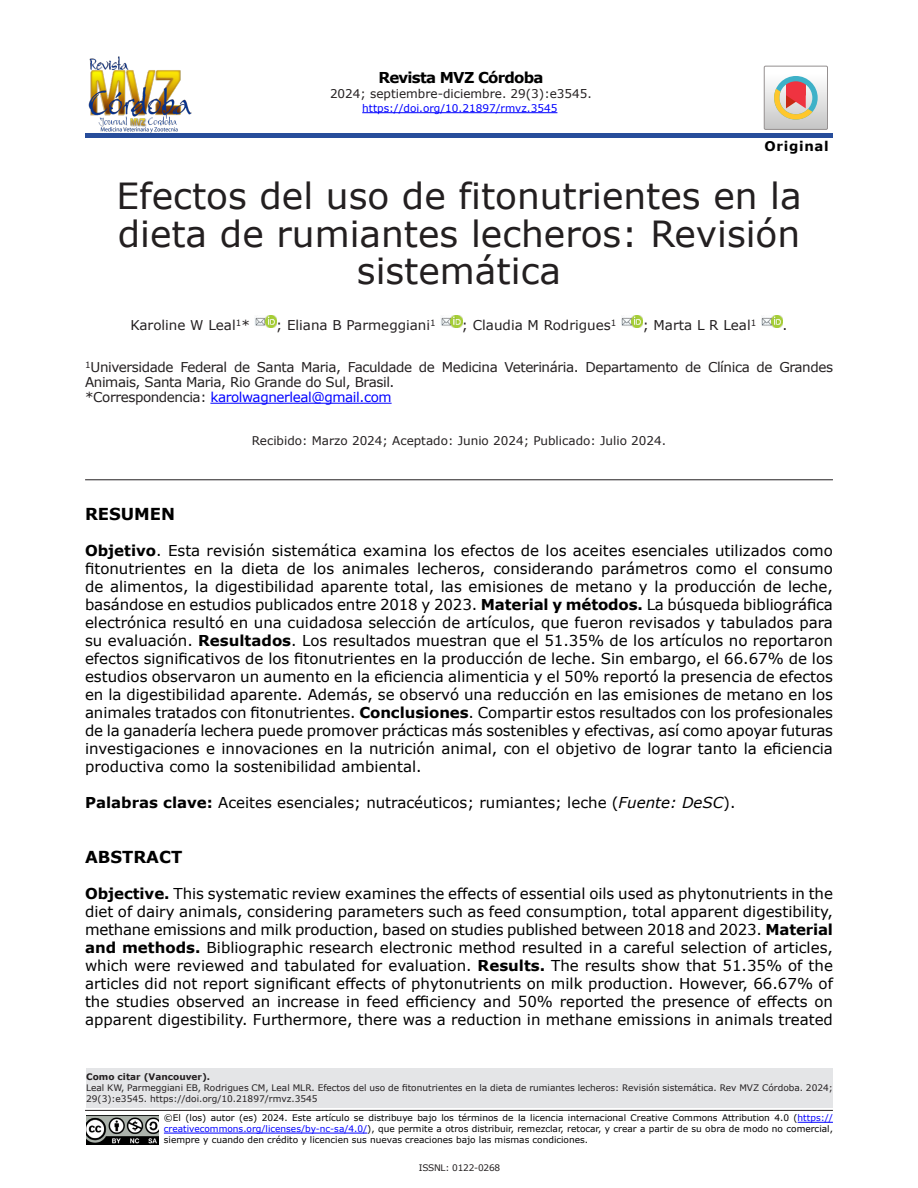
<style>
.page{position:relative;width:918px;height:1188px;background:#fff}
.page>*{position:absolute;margin:0;border:0;box-sizing:border-box;transform-origin:0 0}
.T1{font:36px/37.5px "Verdana";color:#231f20;text-align:center}
.t1{font:700 16.5px "Verdana";color:#000}
.t2{font:15px/18px "Verdana";color:#000;text-align:justify}
.t3{font:700 15px "Verdana";letter-spacing:-.05em;color:#000}
.Filiación{font:13.5px/15px "Verdana";letter-spacing:-.03em;color:#231f20}
.Autores{font:13.5px "Verdana";color:#231f20}
.Filiación-2{font:13.5px "Verdana";letter-spacing:-.03em;color:#00f}
.t4{font:700 13.35px "Verdana";letter-spacing:.05em;color:#000}
.Recibido{font:12px "Verdana";color:#231f20}
.t5{font:10.5px "Verdana";color:#00f}
.t6{font:9px/10.8px "Verdana";color:#000;text-align:justify}
.t7{font:9px/10.8px "Verdana";color:#231f20}
.t8{font:700 9px "Verdana";color:#231f20}
.t9{font:9px "Verdana";letter-spacing:-.025em;color:#231f20}
.s1{color:#231f20}
.s2{font-weight:700}
.s3{font-style:italic}
.s4{color:#00f}
</style>
<div class="page">
<hr style="left:85px;top:1110px;width:748px;height:1px;background:#231f20">
<div style="left:86px;top:1068px;width:747px;height:39px;background:#e4e5e7"></div>
<hr style="left:85px;top:134px;width:748px;height:4px;background:#274d9b">
<hr style="left:798px;top:1122px;width:35px;height:1px;background:#00f">
<hr style="left:164px;top:1133px;width:203px;height:1px;background:#00f">
<img style="left:86px;top:1116px;width:73px;height:29px">
<hr style="left:362px;top:112px;width:195px;height:1px;background:#00f">
<img style="left:85px;top:56px;width:110px;height:78px">
<svg style="left:764px;top:66px;width:64px;height:63px"></svg>
<hr style="left:210px;top:403px;width:182px;height:1px;background:#00f">
<svg style="left:255px;top:316px;width:21px;height:11px"></svg>
<svg style="left:441px;top:316px;width:21px;height:11px"></svg>
<svg style="left:621px;top:316px;width:22px;height:11px"></svg>
<svg style="left:761px;top:316px;width:22px;height:11px"></svg>
<hr style="left:85px;top:480px;width:748px;height:1px;background:#231f20">
<p class="t3" style="left:378px;top:66px;width:167px">Revista MVZ Córdoba</p>
<p class="Recibido" style="left:330px;top:85px;width:263px">2024; septiembre-diciembre. 29(3):e3545.</p>
<p class="t5" style="left:362px;top:101px;width:197px">https://doi.org/10.21897/rmvz.3545</p>
<p class="t4" style="left:765px;top:137px;width:66px">Original</p>
<p class="T1" style="left:116px;top:177px;width:687px">Efectos del uso de fitonutrientes en la dieta de rumiantes lecheros: Revisión sistemática</p>
<p class="Autores" style="left:131px;top:316px;width:121px">Karoline W Leal<sup>1</sup>*</p>
<p class="Autores" style="left:276px;top:316px;width:161px">; Eliana B Parmeggiani<sup>1</sup></p>
<p class="Autores" style="left:462px;top:316px;width:156px">; Claudia M Rodrigues<sup>1</sup></p>
<p class="Autores" style="left:643px;top:316px;width:115px">; Marta L R Leal<sup>1</sup></p>
<p class="Autores" style="left:783px;top:316px;width:6px">.</p>
<p class="Filiación" style="left:85px;top:360px;width:750px"><sup>1</sup>Universidade Federal de Santa Maria, Faculdade de Medicina Veterinária. Departamento de Clínica de Grandes<br>Animais, Santa Maria, Rio Grande do Sul, Brasil.</p>
<p class="Filiación-2" style="left:85px;top:388px;width:308px"><span class="s1">*Correspondencia:</span> karolwagnerleal@gmail.com</p>
<p class="Recibido" style="left:252px;top:433px;width:416px">Recibido: Marzo 2024; Aceptado: Junio 2024; Publicado: Julio 2024.</p>
<p class="t1" style="left:85px;top:502px;width:92px">RESUMEN</p>
<p class="t2" style="left:85px;top:541px;width:750px"><span class="s2">Objetivo</span>. Esta revisión sistemática examina los efectos de los aceites esenciales utilizados como fitonutrientes en la dieta de los animales lecheros, considerando parámetros como el consumo de alimentos, la digestibilidad aparente total, las emisiones de metano y la producción de leche, basándose en estudios publicados entre 2018 y 2023. <span class="s2">Material y métodos.</span> La búsqueda bibliográfica electrónica resultó en una cuidadosa selección de artículos, que fueron revisados y tabulados para su evaluación. <span class="s2">Resultados</span>. Los resultados muestran que el 51.35% de los artículos no reportaron efectos significativos de los fitonutrientes en la producción de leche. Sin embargo, el 66.67% de los estudios observaron un aumento en la eficiencia alimenticia y el 50% reportó la presencia de efectos en la digestibilidad aparente. Además, se observó una reducción en las emisiones de metano en los animales tratados con fitonutrientes. <span class="s2">Conclusiones</span>. Compartir estos resultados con los profesionales de la ganadería lechera puede promover prácticas más sostenibles y efectivas, así como apoyar futuras investigaciones e innovaciones en la nutrición animal, con el objetivo de lograr tanto la eficiencia productiva como la sostenibilidad ambiental.</p>
<p class="t2" style="left:85px;top:793px;width:652px"><span class="s2">Palabras clave:</span> Aceites esenciales; nutracéuticos; rumiantes; leche (<span class="s3">Fuente: DeSC</span>).</p>
<p class="t1" style="left:85px;top:846px;width:99px">ABSTRACT</p>
<p class="t2" style="left:85px;top:885px;width:749px"><span class="s2">Objective.</span> This systematic review examines the effects of essential oils used as phytonutrients in the diet of dairy animals, considering parameters such as feed consumption, total apparent digestibility, methane emissions and milk production, based on studies published between 2018 and 2023. <span class="s2">Material and methods.</span> Bibliographic research electronic method resulted in a careful selection of articles, which were reviewed and tabulated for evaluation. <span class="s2">Results.</span> The results show that 51.35% of the articles did not report significant effects of phytonutrients on milk production. However, 66.67% of the studies observed an increase in feed efficiency and 50% reported the presence of effects on apparent digestibility. Furthermore, there was a reduction in methane emissions in animals treated</p>
<p class="t8" style="left:86px;top:1071px;width:126px">Como citar (Vancouver).</p>
<p class="t7" style="left:86px;top:1082px;width:748px">Leal KW, Parmeggiani EB, Rodrigues CM, Leal MLR. Efectos del uso de fitonutrientes en la dieta de rumiantes lecheros: Revisión sistemática. Rev MVZ Córdoba. 2024;<br>29(3):e3545. https://doi.org/10.21897/rmvz.3545</p>
<p class="t6" style="left:164px;top:1113px;width:671px">©El (los) autor (es) 2024. Este artículo se distribuye bajo los términos de la licencia internacional Creative Commons Attribution 4.0 (<span class="s4">https:// creativecommons.org/licenses/by-nc-sa/4.0/</span>), que permite a otros distribuir, remezclar, retocar, y crear a partir de su obra de modo no comercial, siempre y cuando den crédito y licencien sus nuevas creaciones bajo las mismas condiciones.</p>
<p class="t9" style="left:419px;top:1161px;width:83px">ISSNL: 0122-0268</p>
</div>
